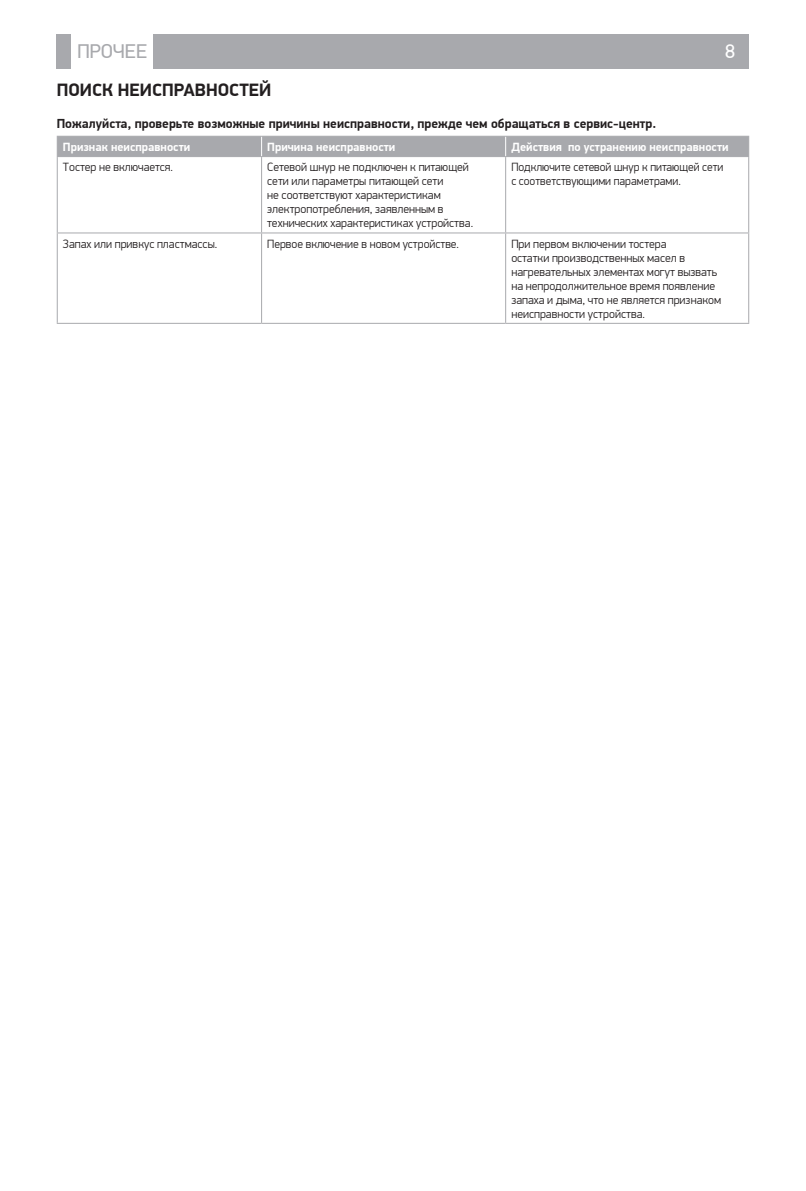
<style>
.page{position:relative;width:806px;height:1191px;background:#fff}
.page>*{position:absolute;margin:0;border:0;box-sizing:border-box;transform-origin:0 0}
.t1{font:20px "PF Din Display Pro";color:#a8a9ad}
.t2{font:20px "PF Din Display Pro";color:#fff}
.head_1{font:700 18px "PF Din Display Pro";color:#231f20}
.text{font:700 13.2px "PF Din Display Pro";color:#231f20}
.text_table_new{font:300 12px/14px "PF Din Display Pro";color:#231f20}
.text_table_new-2{font:700 12px "PF Din Display Pro";color:#fff}
</style>
<div class="page">
<div style="left:57px;top:34px;width:14px;height:34px;background:#a8a9ad"></div>
<div style="left:153px;top:34px;width:595px;height:34px;background:#a8a9ad"></div>
<div style="left:57px;top:136px;width:691px;height:20px;background:#a8a9ad"></div>
<hr style="left:505px;top:136px;width:243px;height:1px;background:#a8a9ad">
<hr style="left:57px;top:157px;width:1px;height:75px;background:#a8a9ad">
<hr style="left:57px;top:156px;width:204px;height:1px;background:#a8a9ad">
<hr style="left:261px;top:157px;width:1px;height:75px;background:#a8a9ad">
<hr style="left:261px;top:156px;width:244px;height:1px;background:#a8a9ad">
<hr style="left:505px;top:157px;width:1px;height:75px;background:#a8a9ad">
<hr style="left:747px;top:157px;width:1px;height:75px;background:#a8a9ad">
<hr style="left:505px;top:156px;width:243px;height:1px;background:#a8a9ad">
<hr style="left:57px;top:233px;width:1px;height:90px;background:#a8a9ad">
<hr style="left:57px;top:232px;width:204px;height:1px;background:#a8a9ad">
<hr style="left:57px;top:323px;width:204px;height:1px;background:#a8a9ad">
<hr style="left:261px;top:233px;width:1px;height:90px;background:#a8a9ad">
<hr style="left:261px;top:232px;width:244px;height:1px;background:#a8a9ad">
<hr style="left:261px;top:323px;width:244px;height:1px;background:#a8a9ad">
<hr style="left:505px;top:233px;width:1px;height:90px;background:#a8a9ad">
<hr style="left:747px;top:233px;width:1px;height:90px;background:#a8a9ad">
<hr style="left:505px;top:232px;width:243px;height:1px;background:#a8a9ad">
<hr style="left:505px;top:323px;width:243px;height:1px;background:#a8a9ad">
<h1 class="t1" style="left:77px;top:39px;width:71px">ПРОЧЕЕ</h1>
<h1 class="t2" style="left:724px;top:39px;width:11px">8</h1>
<p class="head_1" style="left:57px;top:79px;width:216px">ПОИСК НЕИСПРАВНОСТЕЙ</p>
<p class="text" style="left:57px;top:115px;width:600px">Пожалуйста, проверьте возможные причины неисправности, прежде чем обращаться в сервис-центр.</p>
<p class="text_table_new-2" style="left:63px;top:140px;width:129px">Признак неисправности</p>
<p class="text_table_new-2" style="left:267px;top:140px;width:129px">Причина неисправности</p>
<p class="text_table_new-2" style="left:511px;top:140px;width:219px">Действия по устранению неисправности</p>
<p class="text_table_new" style="left:63px;top:160px;width:111px">Тостер не включается.</p>
<p class="text_table_new" style="left:267px;top:160px;width:207px">Сетевой шнур не подключен к питающей сети или параметры питающей сети<br>не соответствуют характеристикам электропотребления, заявленным в технических характеристиках устройства.</p>
<p class="text_table_new" style="left:511px;top:160px;width:213px">Подключите сетевой шнур к питающей сети</p>
<p class="text_table_new" style="left:511px;top:174px;width:171px">с соответствующими параметрами.</p>
<p class="text_table_new" style="left:63px;top:237px;width:156px">Запах или привкус пластмассы.</p>
<p class="text_table_new" style="left:267px;top:237px;width:193px">Первое включение в новом устройстве.</p>
<p class="text_table_new" style="left:511px;top:237px;width:211px">При первом включении тостера<br>остатки производственных масел в нагревательных элементах могут вызвать на непродолжительное время появление запаха и дыма, что не является признаком неисправности устройства.</p>
</div>
